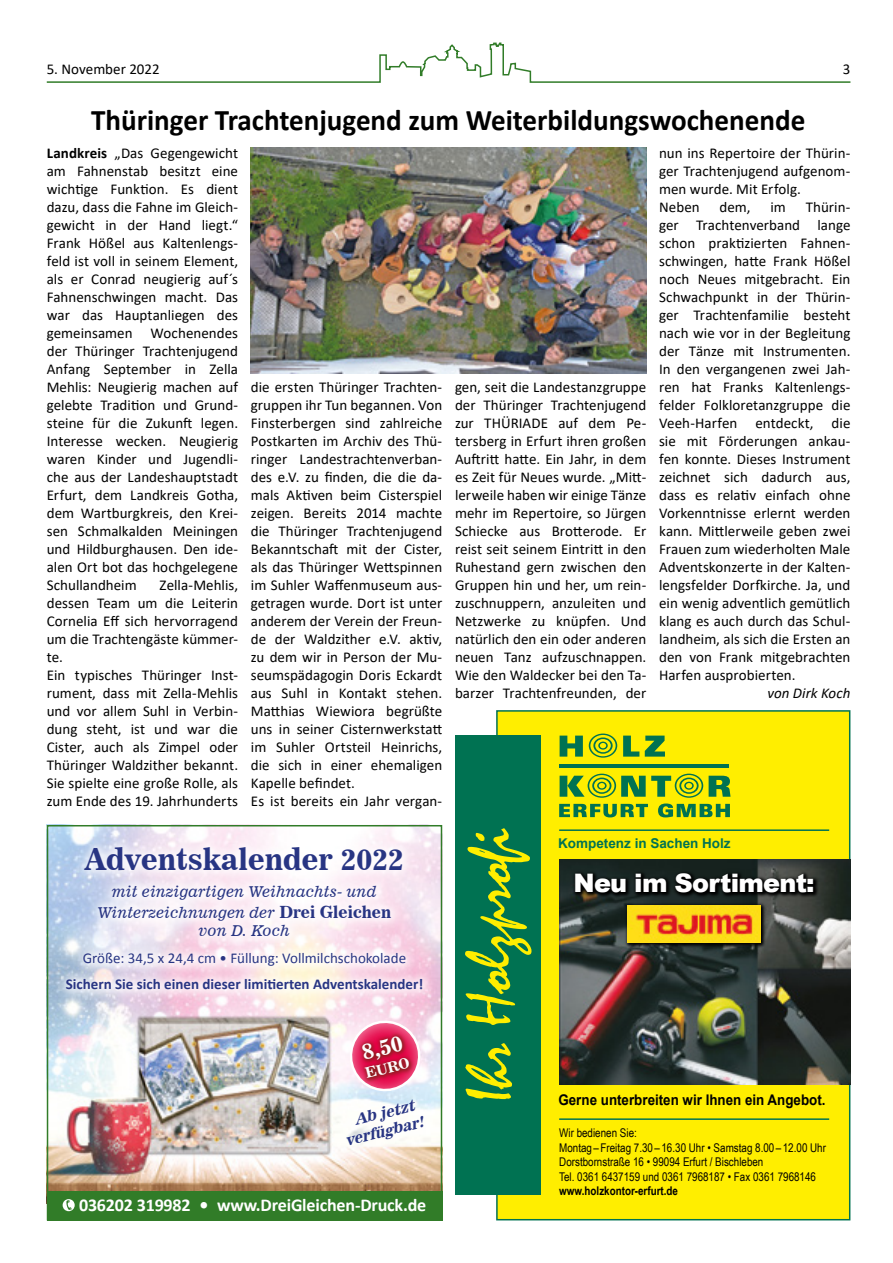
<style>
.page{position:relative;width:893px;height:1263px;background:#fff}
.page>*{position:absolute;margin:0;border:0;box-sizing:border-box;transform-origin:0 0}
.Headline_1{font:700 30px "Calibri";color:#000}
.t1{font:30px "News 706 BT Bold C";color:#283583}
.t2{font:900 25.5px "Arial";letter-spacing:-.03em;color:#fff}
.t3{font:22.35px "News 706 BT Bold C";color:#fff}
.t4{font:700 18px "Calibri";letter-spacing:-.01em;color:#fff}
.Fließtext{font:15px/18px "Calibri";color:#000;text-align:justify}
.t5{font:15px/21px "News 701 BT Italic A";color:#283583;text-align:center}
.t6{font:15px/27px "Calibri";color:#283583;text-align:center}
.t7{font:700 15px "Calibri";color:#283583}
.t8{font:italic 15px/18px "News 701 BT Bold A";color:#283583;text-align:center}
.Fließtext-2{font:italic 15px "Calibri";letter-spacing:.005em;color:#000}
.t9{font:700 14.7px "Arial";color:#000;scale:.91 1}
.t10{font:14.25px "News 706 BT Bold C";color:#fff}
.t11{font:700 13.5px "Arial";color:#007252}
.t12{font:12px/14.4px "Arial Narrow";color:#000}
.s1{font-weight:700}
.s2{font-family:"News 706 BT Bold C";font-size:16.5px}
.s3{font-family:"News 701 BT Italic A"}
</style>
<div class="page">
<img style="left:50px;top:828px;width:389px;height:363px">
<div style="left:55px;top:836px;width:380px;height:166px;background:#fff;opacity:.8"></div>
<svg style="left:334px;top:1005px;width:103px;height:103px"></svg>
<svg style="left:358px;top:1031px;width:56px;height:53px;background:#c6274a"></svg>
<div style="left:47px;top:825px;width:395px;height:395px;border:2px solid #317c28"></div>
<div style="left:47px;top:1191px;width:395px;height:29px;background:#317c28"></div>
<svg style="left:63px;top:1199px;width:12px;height:12px"></svg>
<svg style="left:46px;top:42px;width:805px;height:41px"></svg>
<img style="left:251px;top:148px;width:395px;height:225px">
<div style="left:455px;top:710px;width:395px;height:510px;background:#fe0"></div>
<div style="left:455px;top:736px;width:85px;height:459px;background:#007252"></div>
<svg style="left:465px;top:828px;width:66px;height:271px"></svg>
<hr style="left:559px;top:1118px;width:270px;height:2px;background:#007252">
<svg style="left:560px;top:733px;width:105px;height:25px;background:#93b922"></svg>
<svg style="left:559px;top:774px;width:171px;height:43px;background:#92b822"></svg>
<hr style="left:559px;top:765px;width:170px;height:3px;background:#007252">
<hr style="left:559px;top:829px;width:270px;height:2px;background:#007252">
<img style="left:560px;top:860px;width:290px;height:224px">
<svg style="left:572px;top:870px;width:247px;height:78px;background:#292e28"></svg>
<img style="left:628px;top:905px;width:132px;height:37px">
<p class="Fließtext" style="left:47px;top:60px;width:114px">5. November 2022</p>
<p class="Fließtext" style="left:843px;top:60px;width:9px">3</p>
<p class="Headline_1" style="left:91px;top:98px;width:716px">Thüringer Trachtenjugend zum Weiterbildungswochenende</p>
<p class="Fließtext" style="left:47px;top:144px;width:193px"><span class="s1">Landkreis</span> „Das Gegengewicht am Fahnenstab besitzt eine wichtige Funktion. Es dient dazu, dass die Fahne im Gleich&shy;gewicht in der Hand liegt.“ Frank Hößel aus Kaltenlengs&shy;feld ist voll in seinem Element, als er Conrad neugierig auf´s Fahnenschwingen macht. Das war das Hauptanliegen des gemeinsamen Wochenendes der Thüringer Trachtenjugend Anfang September in Zella Mehlis: Neugierig machen auf gelebte Tradition und Grund&shy;steine für die Zukunft legen.<br>Interesse wecken. Neugierig waren Kinder und Jugendli&shy;che aus der Landeshauptstadt Erfurt, dem Landkreis Gotha, dem Wartburgkreis, den Krei&shy;sen Schmalkalden Meiningen und Hildburghausen. Den ide&shy;alen Ort bot das hochgelegene Schullandheim</p>
<p class="Fließtext" style="left:47px;top:576px;width:193px;text-indent:113px">Zella-Mehlis, dessen Team um die Leiterin Cornelia Eff sich hervorragend um die Trachtengäste kümmer&shy;te.</p>
<p class="Fließtext" style="left:47px;top:666px;width:193px">Ein typisches Thüringer Inst&shy;rument, dass mit Zella-Mehlis und vor allem Suhl in Verbin&shy;dung steht, ist und war die Cister, auch als Zimpel oder Thüringer Waldzither bekannt.<br>Sie spielte eine große Rolle, als zum Ende des 19. Jahrhunderts</p>
<p class="Fließtext" style="left:251px;top:378px;width:193px">die ersten Thüringer Trachten&shy;gruppen ihr Tun begannen. Von Finsterbergen sind zahlreiche Postkarten im Archiv des Thü&shy;ringer Landestrachtenverban&shy;des e.V. zu finden, die die da&shy;mals Aktiven beim Cisterspiel zeigen. Bereits 2014 machte die Thüringer Trachtenjugend Bekanntschaft mit der Cister, als das Thüringer Wettspinnen im Suhler Waffenmuseum aus&shy;getragen wurde. Dort ist unter anderem der Verein der Freun&shy;de der Waldzither e.V. aktiv, zu dem wir in Person der Mu&shy;seumspädagogin Doris Eckardt aus Suhl in Kontakt stehen.<br>Matthias Wiewiora begrüßte uns in seiner Cisternwerkstatt im Suhler Ortsteil Heinrichs, die sich in einer ehemaligen Kapelle befindet.</p>
<p class="Fließtext" style="left:251px;top:792px;width:193px">Es ist bereits ein Jahr vergan-</p>
<p class="t1" style="left:85px;top:841px;width:321px">Adventskalender 2022</p>
<p class="t5" style="left:98px;top:881px;width:295px">mit einzigartigen Weihnachts- und<br>Winterzeichnungen der <span class="s2">Drei Gleichen</span></p>
<p class="t6" style="left:83px;top:918px;width:325px"><span class="s3">von D. Koch<br></span>Größe: 34,5 x 24,4 cm • Füllung: Vollmilchschokolade</p>
<p class="t7" style="left:66px;top:974px;width:359px">Sichern Sie sich einen dieser limitierten Adventskalender!</p>
<p class="Fließtext" style="left:455px;top:378px;width:193px">gen, seit die Landestanzgruppe der Thüringer Trachtenjugend zur THÜRIADE auf dem Pe&shy;tersberg in Erfurt ihren großen Auftritt hatte. Ein Jahr, in dem es Zeit für Neues wurde. „Mitt&shy;lerweile haben wir einige Tänze mehr im Repertoire, so Jürgen Schiecke aus Brotterode. Er reist seit seinem Eintritt in den Ruhestand gern zwischen den Gruppen hin und her, um rein&shy;zuschnuppern, anzuleiten und Netzwerke zu knüpfen. Und natürlich den ein oder anderen neuen Tanz aufzuschnappen.<br>Wie den Waldecker bei den Ta&shy;barzer Trachtenfreunden, der</p>
<p class="Fließtext" style="left:659px;top:144px;width:193px">nun ins Repertoire der Thürin&shy;ger Trachtenjugend aufgenom&shy;men wurde. Mit Erfolg.</p>
<p class="Fließtext" style="left:659px;top:198px;width:42px">Neben</p>
<p class="Fließtext" style="left:719px;top:198px;width:33px">dem,</p>
<p class="Fließtext" style="left:770px;top:198px;width:17px">im</p>
<p class="Fließtext" style="left:659px;top:198px;width:193px;text-indent:147px">Thürin&shy;ger Trachtenverband lange schon praktizierten Fahnen&shy;schwingen, hatte Frank Hößel noch Neues mitgebracht. Ein Schwachpunkt in der Thürin&shy;ger Trachtenfamilie besteht nach wie vor in der Begleitung der Tänze mit Instrumenten.<br>In den vergangenen zwei Jah&shy;ren hat Franks Kaltenlengs&shy;felder Folkloretanzgruppe die Veeh-Harfen entdeckt, die sie mit Förderungen ankau&shy;fen konnte. Dieses Instrument zeichnet sich dadurch aus, dass es relativ einfach ohne Vorkenntnisse erlernt werden kann. Mittlerweile geben zwei Frauen zum wiederholten Male Adventskonzerte in der Kalten&shy;lengsfelder Dorfkirche. Ja, und ein wenig adventlich gemütlich klang es auch durch das Schul&shy;landheim, als sich die Ersten an den von Frank mitgebrachten Harfen ausprobierten.</p>
<p class="Fließtext-2" style="left:767px;top:683px;width:85px">von Dirk Koch</p>
<p class="t11" style="left:558px;top:833px;width:174px">Kompetenz in Sachen Holz</p>
<p class="t2" style="left:574px;top:864px;width:243px">Neu im Sortiment:</p>
<p class="t3" style="left:359px;top:1039px;width:43px;rotate:-14deg">8,50</p>
<p class="t10" style="left:364px;top:1065px;width:47px;rotate:-14deg">EURO</p>
<p class="t8" style="left:339px;top:1114px;width:82px;rotate:-14deg">Ab jetzt verfügbar!</p>
<p class="t4" style="left:79px;top:1194px;width:349px">036202 319982 • www.DreiGleichen-Druck.de</p>
<p class="t9" style="left:558px;top:1090px;width:295px">Gerne unterbreiten wir Ihnen ein Angebot.</p>
<p class="t12" style="left:559px;top:1125px;width:268px">Wir bedienen Sie:<br>Montag –Freitag 7.30 – 16.30 Uhr • Samstag 8.00 – 12.00 Uhr Dorstbornstraße 16 • 99094 Erfurt / Bischleben<br>Tel. 0361 6437159 und 0361 7968187 • Fax 0361 7968146 <span class="s1">www.holzkontor-erfurt.de</span></p>
</div>
